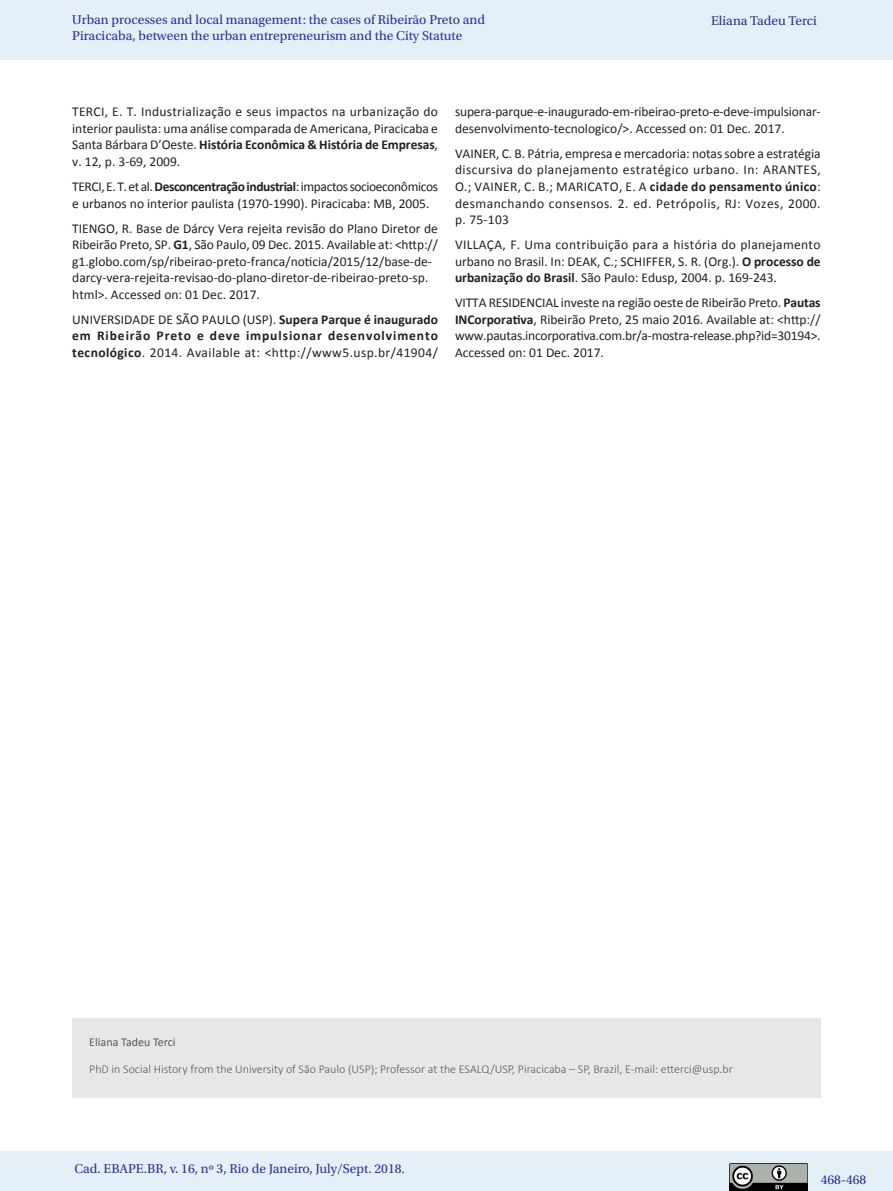
<style>
.page{position:relative;width:893px;height:1191px;background:#fff}
.page>*{position:absolute;margin:0;border:0;box-sizing:border-box;transform-origin:0 0}
.Referencias{font:13.5px/16.5px "Calibri";color:#231f20;text-align:justify}
.t1{font:13.5px/16.5px "Utopia Std";color:#2b3393}
.Referencias-2{font:700 13.5px/16.5px "Calibri";letter-spacing:.07em;color:#231f20;text-align:justify}
._06_3_nota_de_fim_au{font:300 12px "Calibri";color:#57585a}
._06_3_nota_de_fim_au-2{font:12px "Calibri";color:#57585a}
.s1{font-weight:700}
.s2{font-weight:400}
.s3{font-style:italic}
</style>
<div class="page">
<div style="left:0;top:1151px;width:893px;height:40px;background:#e4eff8"></div>
<img style="left:730px;top:1163px;width:77px;height:27px">
<div style="left:0;top:0;width:893px;height:60px;background:#e4eff8"></div>
<div style="left:72px;top:1018px;width:749px;height:79px;background:#e6e7e9"></div>
<p class="t1" style="left:72px;top:11px;width:414px">Urban processes and local management: the cases of Ribeirão Preto and<br>Piracicaba, between the urban entrepreneurism and the City Statute</p>
<p class="t1" style="left:711px;top:13px;width:107px">Eliana Tadeu Terci</p>
<p class="Referencias" style="left:72px;top:104px;width:367px">TERCI, E. T. Industrialização e seus impactos na urbanização do interior paulista: uma análise comparada de Americana, Piracicaba e Santa Bárbara D’Oeste. <span class="s1">História Econômica &amp; História de Empresas</span>, v. 12, p. 3-69, 2009.</p>
<p class="Referencias" style="left:72px;top:178px;width:367px">TERCI, E. T. et al. <span class="s1">Desconcentração industrial</span>: impactos socioeconômicos e urbanos no interior paulista (1970-1990). Piracicaba: MB, 2005.</p>
<p class="Referencias" style="left:72px;top:220px;width:367px;text-align:left">TIENGO, R. Base de Dárcy Vera rejeita revisão do Plano Diretor de Ribeirão Preto, SP. <span class="s1">G1</span>, São Paulo, 09 Dec. 2015. Available at: &lt;http:// g1.globo.com/sp/ribeirao-preto-franca/noticia/2015/12/base-de&shy;darcy-vera-rejeita-revisao-do-plano-diretor-de-ribeirao-preto-sp. html&gt;. Accessed on: 01 Dec. 2017.</p>
<p class="Referencias-2" style="left:72px;top:311px;width:367px"><span class="s2">UNIVERSIDADE DE SÃO PAULO (USP).</span> Supera Parque é inaugurado em Ribeirão Preto e deve impulsionar desenvolvimento tecnológico<span class="s2">. 2014. Available at: &lt;http://www5.usp.br/41904/</span></p>
<p class="Referencias" style="left:455px;top:104px;width:367px">supera-parque-e-inaugurado-em-ribeirao-preto-e-deve-impulsionar&shy;desenvolvimento-tecnologico/&gt;. Accessed on: 01 Dec. 2017.</p>
<p class="Referencias" style="left:455px;top:145px;width:367px">VAINER, C. B. Pátria, empresa e mercadoria: notas sobre a estratégia discursiva do planejamento estratégico urbano. In: ARANTES, O.; VAINER, C. B.; MARICATO, E. A <span class="s1">cidade do pensamento único</span>: desmanchando consensos<span class="s3">.</span> 2. ed. Petrópolis, RJ: Vozes, 2000. p. 75-103</p>
<p class="Referencias" style="left:455px;top:236px;width:367px">VILLAÇA, F. Uma contribuição para a história do planejamento urbano no Brasil. In: DEAK, C.; SCHIFFER, S. R. (Org.). <span class="s1">O processo de urbanização do Brasil</span>. São Paulo: Edusp, 2004. p. 169-243.</p>
<p class="Referencias" style="left:455px;top:294px;width:367px">VITTA RESIDENCIAL investe na região oeste de Ribeirão Preto. <span class="s1">Pautas INCorporativa</span>, Ribeirão Preto, 25 maio 2016. Available at: &lt;http:// www.pautas.incorporativa.com.br/a-mostra-release.php?id=30194&gt;.<br>Accessed on: 01 Dec. 2017.</p>
<p class="_06_3_nota_de_fim_au-2" style="left:89px;top:1034px;width:88px">Eliana Tadeu Terci</p>
<p class="_06_3_nota_de_fim_au" style="left:89px;top:1061px;width:645px">PhD in Social History from the University of São Paulo (USP); Professor at the ESALQ/USP, Piracicaba – SP, Brazil, E-mail: etterci@usp.br</p>
<p class="t1" style="left:74px;top:1160px;width:332px">Cad. EBAPE.BR, v. 16, nº 3, Rio de Janeiro, July/Sept. 2018.</p>
<p class="t1" style="left:821px;top:1171px;width:47px">468-468</p>
</div>
